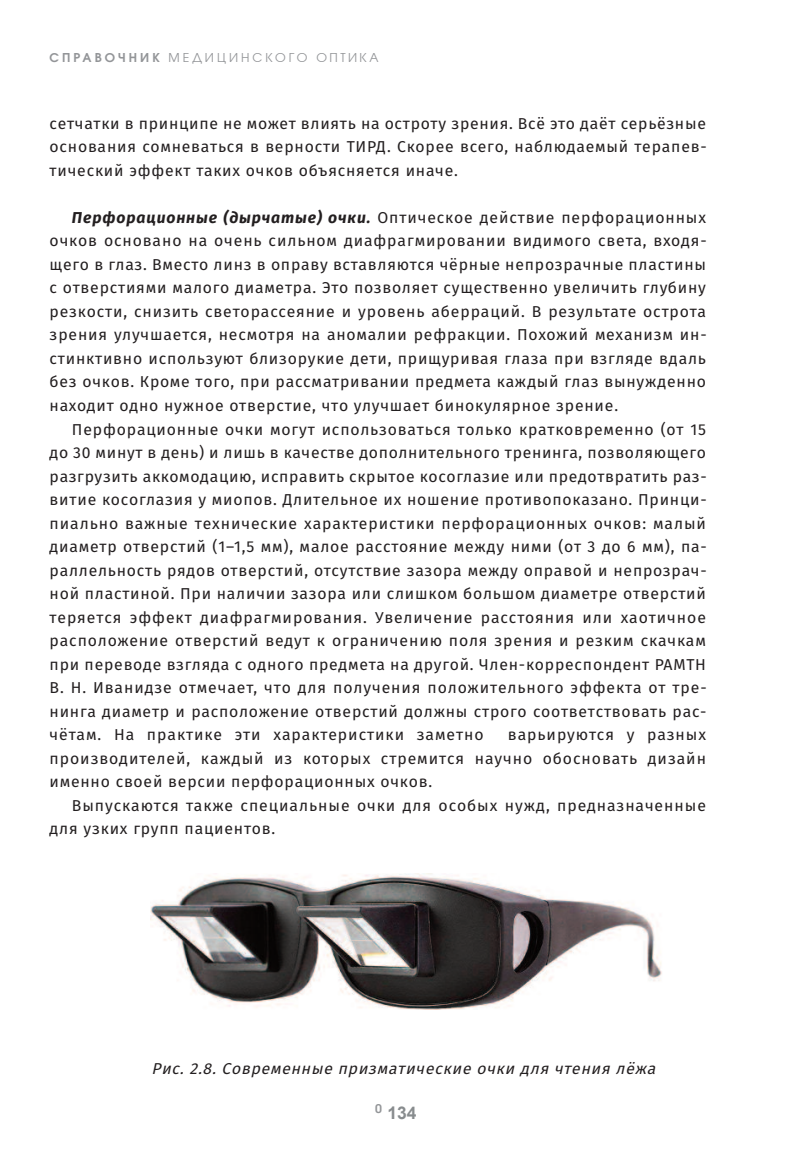
<style>
.page{position:relative;width:804px;height:1156px;background:#fff}
.page>*{position:absolute;margin:0;border:0;box-sizing:border-box;transform-origin:0 0}
.t1{font:700 17.5px "Arial";color:#888c8e}
.t2{font:15.75px/23.4px "Fira Sans";letter-spacing:.05em;color:#231f20;text-align:justify}
.t3{font:italic 15.75px "Fira Sans";color:#231f20}
.t4{font:12.25px "Avant Garde Gothic C";letter-spacing:.25em;color:#939598}
.t5{font:600 12.25px "Avant Garde Gothic C";color:#939598}
.s1{font-weight:600}
.s2{font-weight:700;font-style:italic}
</style>
<div class="page">
<img style="left:150px;top:873px;width:512px;height:136px">
<p class="t4" style="left:50px;top:50px;width:330px"><span class="s1">Справочник</span> медицинского оптика</p>
<p class="t2" style="left:50px;top:113px;width:658px">сетчатки в принципе не может влиять на остроту зрения. Всё это даёт серьёзные основания сомневаться в верности ТИРД. Скорее всего, наблюдаемый терапев&shy;тический эффект таких очков объясняется иначе.</p>
<p class="t2" style="left:50px;top:207px;width:658px;text-indent:22px"><span class="s2">Перфорационные (дырчатые) очки.</span> Оптическое действие перфорационных очков основано на очень сильном диафрагмировании видимого света, входя&shy;щего в глаз. Вместо линз в оправу вставляются чёрные непрозрачные пластины с отверстиями малого диаметра. Это позволяет существенно увеличить глубину резкости, снизить светорассеяние и уровень аберраций. В результате острота зрения улучшается, несмотря на аномалии рефракции. Похожий механизм ин&shy;стинктивно используют близорукие дети, прищуривая глаза при взгляде вдаль без очков. Кроме того, при рассматривании предмета каждый глаз вынужденно находит одно нужное отверстие, что улучшает бинокулярное зрение.</p>
<p class="t2" style="left:50px;top:418px;width:658px;text-indent:22px">Перфорационные очки могут использоваться только кратковременно (от 15 до 30 минут в день) и лишь в качестве дополнительного тренинга, позволяющего разгрузить аккомодацию, исправить скрытое косоглазие или предотвратить раз&shy;витие косоглазия у миопов. Длительное их ношение противопоказано. Принци&shy;пиально важные технические характеристики перфорационных очков: малый диаметр отверстий (1–1,5 мм), малое расстояние между ними (от 3 до 6 мм), па&shy;раллельность рядов отверстий, отсутствие зазора между оправой и непрозрач&shy;ной пластиной. При наличии зазора или слишком большом диаметре отверстий теряется эффект диафрагмирования. Увеличение расстояния или хаотичное расположение отверстий ведут к ограничению поля зрения и резким скачкам при переводе взгляда с одного предмета на другой. Член-корреспондент РАМТН В. Н. Иванидзе отмечает, что для получения положительного эффекта от тре&shy;нинга диаметр и расположение отверстий должны строго соответствовать рас&shy;чётам. На практике эти характеристики заметно</p>
<p class="t2" style="left:50px;top:724px;width:658px;text-indent:458px">варьируются у разных производителей, каждый из которых стремится научно обосновать дизайн именно своей версии перфорационных очков.</p>
<p class="t2" style="left:50px;top:795px;width:658px;text-indent:22px">Выпускаются также специальные очки для особых нужд, предназначенные для узких групп пациентов.</p>
<p class="t3" style="left:151px;top:1062px;width:508px">Рис. 2.8. Современные призматические очки для чтения лёжа</p>
<p class="t5" style="left:375px;top:1101px;width:8px">0</p>
<p class="t1" style="left:387px;top:1103px;width:31px">134</p>
</div>
